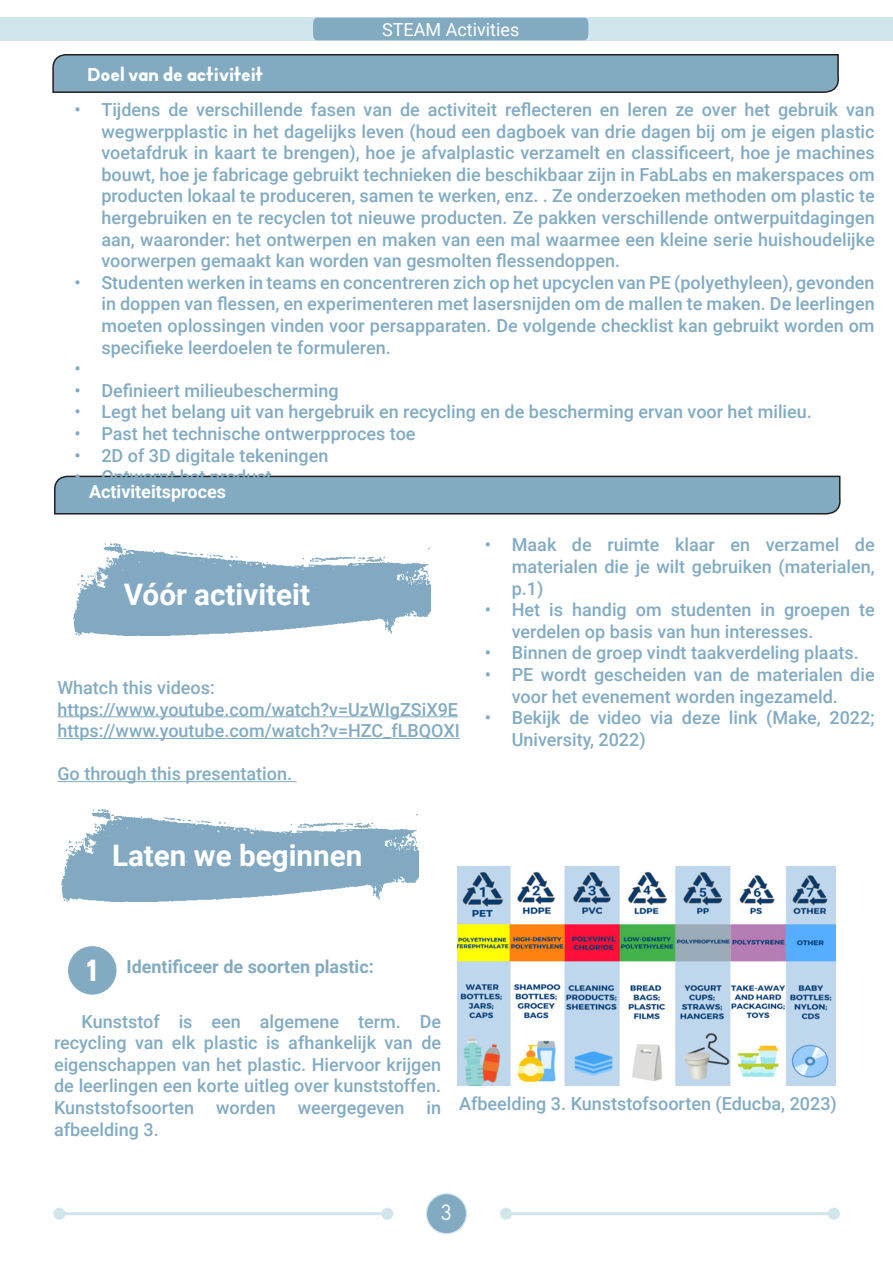
<style>
.page{position:relative;width:893px;height:1263px;background:#fff}
.page>*{position:absolute;margin:0;border:0;box-sizing:border-box;transform-origin:0 0}
.t1{font:700 29.55px "Roboto";color:#fff}
.t2{font:900 29.55px "TG Neuramatica";color:#fff}
.t3{font:21px "TG Neuramatica";color:#fff}
.t4{font:500 18px/21.6px "Roboto";color:#82abc2;text-align:justify}
.t5{font:700 18px "Roboto";color:#82abc2}
.t6{font:900 18px "TG Neuramatica";color:#fff}
.t7{font:700 18px "Roboto";color:#fff}
.t8{font:18px "Roboto";color:#fff}
</style>
<div class="page">
<div style="left:426px;top:1194px;width:40px;height:40px;background:#82abc2;border-radius:50%"></div>
<div style="left:426px;top:1193px;width:41px;height:41px;border:1px solid #d0e5ec;border-radius:50%"></div>
<div style="left:0;top:18px;width:893px;height:23px;background:#d0e5ec"></div>
<svg style="left:312px;top:17px;width:277px;height:24px;background:#86aec4"></svg>
<hr style="left:506px;top:1212px;width:328px;height:3px;background:#d0e5ec">
<div style="left:500px;top:1208px;width:12px;height:12px;background:#d0e5ec;border-radius:50%"></div>
<div style="left:828px;top:1208px;width:12px;height:12px;background:#d0e5ec;border-radius:50%"></div>
<hr style="left:59px;top:1212px;width:328px;height:3px;background:#d0e5ec">
<div style="left:53px;top:1208px;width:12px;height:12px;background:#d0e5ec;border-radius:50%"></div>
<div style="left:381px;top:1208px;width:12px;height:12px;background:#d0e5ec;border-radius:50%"></div>
<svg style="left:54px;top:475px;width:787px;height:40px;background:#7ea2b7"></svg>
<svg style="left:52px;top:54px;width:787px;height:39px;background:#7aa0b5"></svg>
<hr style="left:57px;top:716px;width:401px;height:1px;background:#82abc2">
<hr style="left:57px;top:738px;width:403px;height:1px;background:#82abc2">
<hr style="left:57px;top:781px;width:240px;height:1px;background:#82abc2">
<img style="left:73px;top:543px;width:358px;height:93px">
<img style="left:61px;top:809px;width:358px;height:93px">
<div style="left:68px;top:946px;width:49px;height:49px;background:#82abc2;border-radius:50%"></div>
<img style="left:457px;top:867px;width:378px;height:219px">
<p class="t6" style="left:87px;top:62px;width:178px">Doel van de activiteit</p>
<p class="t8" style="left:382px;top:17px;width:139px">STEAM Activities</p>
<p class="t4" style="left:101px;top:98px;width:775px;text-indent:-27px">• Tijdens de verschillende fasen van de activiteit reflecteren en leren ze over het gebruik van wegwerpplastic in het dagelijks leven (houd een dagboek van drie dagen bij om je eigen plastic voetafdruk in kaart te brengen), hoe je afvalplastic verzamelt en classificeert, hoe je machines bouwt, hoe je fabricage gebruikt technieken die beschikbaar zijn in FabLabs en makerspaces om producten lokaal te produceren, samen te werken, enz. . Ze onderzoeken methoden om plastic te hergebruiken en te recyclen tot nieuwe producten. Ze pakken verschillende ontwerpuitdagingen aan, waaronder: het ontwerpen en maken van een mal waarmee een kleine serie huishoudelijke voorwerpen gemaakt kan worden van gesmolten flessendoppen.</p>
<p class="t4" style="left:101px;top:271px;width:775px;text-indent:-27px">• Studenten werken in teams en concentreren zich op het upcyclen van PE (polyethyleen), gevonden in doppen van flessen, en experimenteren met lasersnijden om de mallen te maken. De leerlingen moeten oplossingen vinden voor persapparaten. De volgende checklist kan gebruikt worden om specifieke leerdoelen te formuleren.</p>
<p class="t4" style="left:74px;top:357px;width:8px">•</p>
<p class="t4" style="left:74px;top:379px;width:266px">• Definieert milieubescherming</p>
<p class="t4" style="left:74px;top:401px;width:739px">• Legt het belang uit van hergebruik en recycling en de bescherming ervan voor het milieu.</p>
<p class="t4" style="left:74px;top:422px;width:343px">• Past het technische ontwerpproces toe</p>
<p class="t4" style="left:74px;top:444px;width:256px">• 2D of 3D digitale tekeningen</p>
<p class="t4" style="left:74px;top:465px;width:199px">• Ontwerpt het product</p>
<p class="t7" style="left:89px;top:479px;width:139px">Activiteitsproces</p>
<p class="t1" style="left:124px;top:574px;width:188px">Vóór activiteit</p>
<p class="t4" style="left:57px;top:676px;width:159px">Whatch this videos:</p>
<p class="t4" style="left:57px;top:698px;width:402px">https://www.youtube.com/watch?v=UzWIgZSiX9E</p>
<p class="t4" style="left:57px;top:719px;width:404px">https://www.youtube.com/watch?v=HZC_fLBQOXI</p>
<p class="t4" style="left:57px;top:762px;width:236px">Go through this presentation.</p>
<p class="t1" style="left:112px;top:835px;width:252px">Laten we beginnen</p>
<p class="t4" style="left:512px;top:534px;width:364px;text-indent:-27px">• Maak de ruimte klaar en verzamel de materialen die je wilt gebruiken (materialen, p.1)</p>
<p class="t4" style="left:512px;top:598px;width:364px;text-indent:-27px">• Het is handig om studenten in groepen te verdelen op basis van hun interesses.</p>
<p class="t4" style="left:485px;top:642px;width:375px">• Binnen de groep vindt taakverdeling plaats.</p>
<p class="t4" style="left:485px;top:663px;width:391px;text-align:center">• PE wordt gescheiden van de materialen die voor het evenement worden ingezameld.</p>
<p class="t4" style="left:512px;top:706px;width:364px;text-indent:-27px">• Bekijk de video via deze link (Make, 2022;<br>University, 2022)</p>
<p class="t2" style="left:86px;top:950px;width:14px">1</p>
<p class="t5" style="left:126px;top:954px;width:249px">Identificeer de soorten plastic:</p>
<p class="t4" style="left:54px;top:1010px;width:389px;text-indent:28px">Kunststof is een algemene term. De recycling van elk plastic is afhankelijk van de eigenschappen van het plastic. Hiervoor krijgen de leerlingen een korte uitleg over kunststoffen.<br>Kunststofsoorten worden weergegeven in afbeelding 3.</p>
<p class="t4" style="left:459px;top:1092px;width:379px">Afbeelding 3. Kunststofsoorten (Educba, 2023)</p>
<p class="t3" style="left:441px;top:1198px;width:12px">3</p>
</div>
